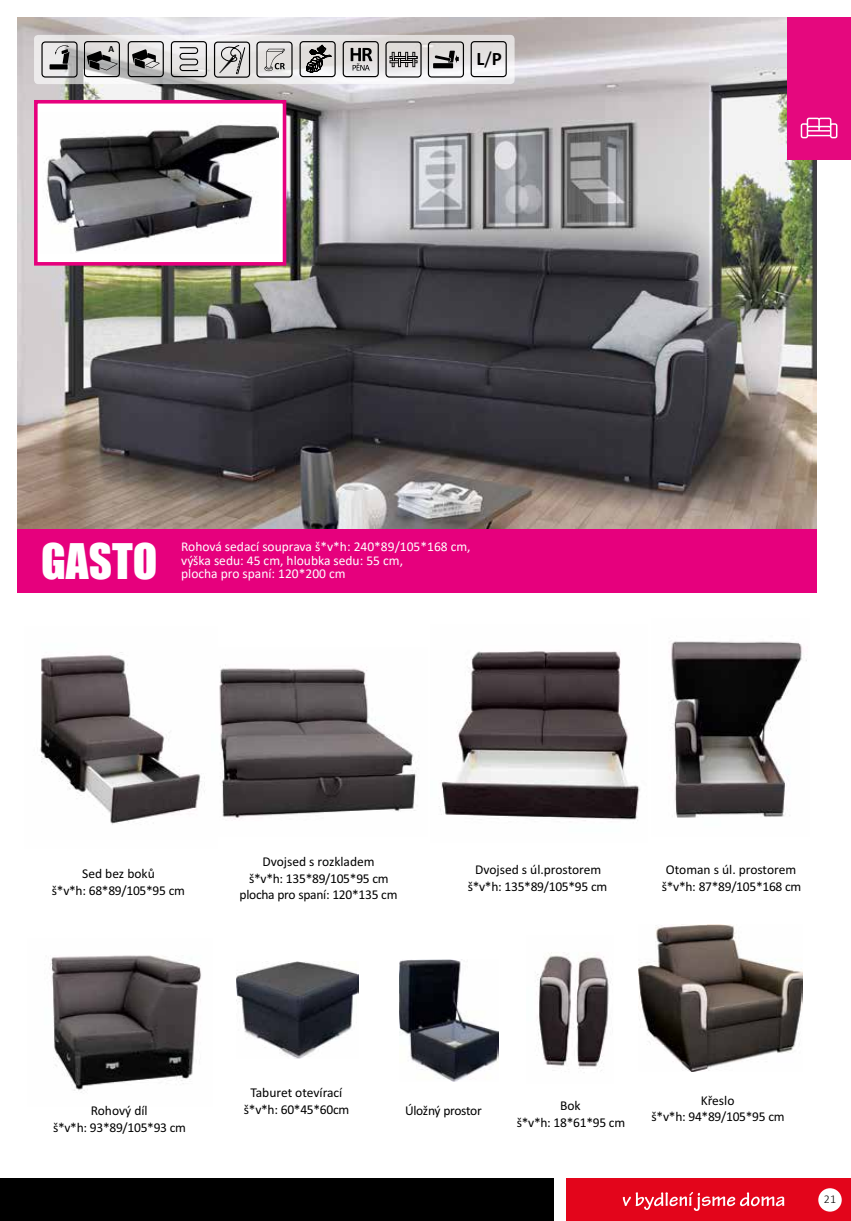
<style>
.page{position:relative;width:851px;height:1221px;background:#fff}
.page>*{position:absolute;margin:0;border:0;box-sizing:border-box;transform-origin:0 0}
.t1{font:45px "Impact";color:#fff}
.t2{font:700 18.9px "Calibri";color:#000}
.t3{font:13.5px/16.5px "Calibri";letter-spacing:-.02em;color:#000;text-align:center}
.t4{font:13.5px/13.5px "Calibri";color:#fff}
.t5{font:13.5px/16.5px "Calibri";color:#000;text-align:center}
.t6{font:300 12px "Calibri";color:#000}
.t7{font:700 9.45px "Calibri";color:#000}
.s1{font-weight:400}
</style>
<div class="page">
<div style="left:566px;top:1178px;width:284px;height:42px;background:#e3051b"></div>
<svg style="left:622px;top:1192px;width:162px;height:18px"></svg>
<div style="left:0;top:1178px;width:553px;height:42px;background:#000"></div>
<div style="left:818px;top:1188px;width:23px;height:23px;background:#fff;border-radius:50%"></div>
<img style="left:18px;top:17px;width:798px;height:512px">
<div style="left:787px;top:17px;width:63px;height:143px;background:#e5087e"></div>
<svg style="left:800px;top:118px;width:37px;height:20px"></svg>
<div style="left:18px;top:529px;width:798px;height:63px;background:#e6007d"></div>
<div style="left:36px;top:102px;width:248px;height:162px;background:#fff"></div>
<img style="left:44px;top:124px;width:235px;height:129px">
<div style="left:34px;top:100px;width:252px;height:165px;border:4px solid #e6007d"></div>
<svg style="left:34px;top:35px;width:480px;height:49px"></svg>
<svg style="left:171px;top:41px;width:36px;height:36px"></svg>
<svg style="left:128px;top:41px;width:36px;height:36px"></svg>
<svg style="left:84px;top:41px;width:36px;height:36px"></svg>
<svg style="left:214px;top:42px;width:36px;height:36px"></svg>
<svg style="left:41px;top:41px;width:37px;height:37px"></svg>
<svg style="left:470px;top:41px;width:36px;height:36px"></svg>
<svg style="left:342px;top:41px;width:37px;height:36px"></svg>
<svg style="left:299px;top:41px;width:36px;height:36px"></svg>
<svg style="left:256px;top:41px;width:36px;height:37px"></svg>
<svg style="left:385px;top:41px;width:36px;height:37px"></svg>
<svg style="left:428px;top:41px;width:36px;height:37px"></svg>
<img style="left:638px;top:924px;width:164px;height:147px">
<img style="left:236px;top:961px;width:122px;height:96px">
<img style="left:399px;top:959px;width:100px;height:122px">
<img style="left:40px;top:652px;width:165px;height:173px">
<img style="left:439px;top:651px;width:201px;height:170px">
<img style="left:219px;top:665px;width:197px;height:155px">
<img style="left:537px;top:952px;width:74px;height:119px">
<img style="left:671px;top:641px;width:136px;height:177px">
<img style="left:50px;top:955px;width:151px;height:138px">
<p class="t7" style="left:108px;top:43px;width:7px">A</p>
<h2 class="t2" style="left:476px;top:46px;width:27px">L<span class="s1">/</span>P</h2>
<h1 class="t1" style="left:41px;top:526px;width:118px">GASTO</h1>
<p class="t4" style="left:181px;top:539px;width:291px">Rohová sedací souprava š*v*h: 240*89/105*168 cm, výška sedu: 45 cm, hloubka sedu: 55 cm,<br>plocha pro spaní: 120*200 cm</p>
<p class="t3" style="left:52px;top:865px;width:134px">Sed bez boků<br>š*v*h: 68*89/105*95 cm</p>
<p class="t5" style="left:249px;top:853px;width:141px">Dvojsed s rozkladem š*v*h: 135*89/105*95 cm</p>
<p class="t3" style="left:239px;top:885px;width:159px">plocha pro spaní: 120*135 cm</p>
<p class="t3" style="left:467px;top:860px;width:141px">Dvojsed s úl.prostorem š*v*h: 135*89/105*95 cm</p>
<p class="t3" style="left:661px;top:860px;width:141px">Otoman s úl. prostorem š*v*h: 87*89/105*168 cm</p>
<p class="t3" style="left:244px;top:1084px;width:107px">Taburet otevírací š*v*h: 60*45*60cm</p>
<p class="t3" style="left:53px;top:1102px;width:134px">Rohový díl<br>š*v*h: 93*89/105*93 cm</p>
<p class="t3" style="left:651px;top:1091px;width:134px">Křeslo<br>š*v*h: 94*89/105*95 cm</p>
<p class="t3" style="left:516px;top:1096px;width:110px">Bok<br>š*v*h: 18*61*95 cm</p>
<p class="t3" style="left:405px;top:1101px;width:78px">Úložný prostor</p>
<p class="t6" style="left:823px;top:1191px;width:14px">21</p>
</div>
